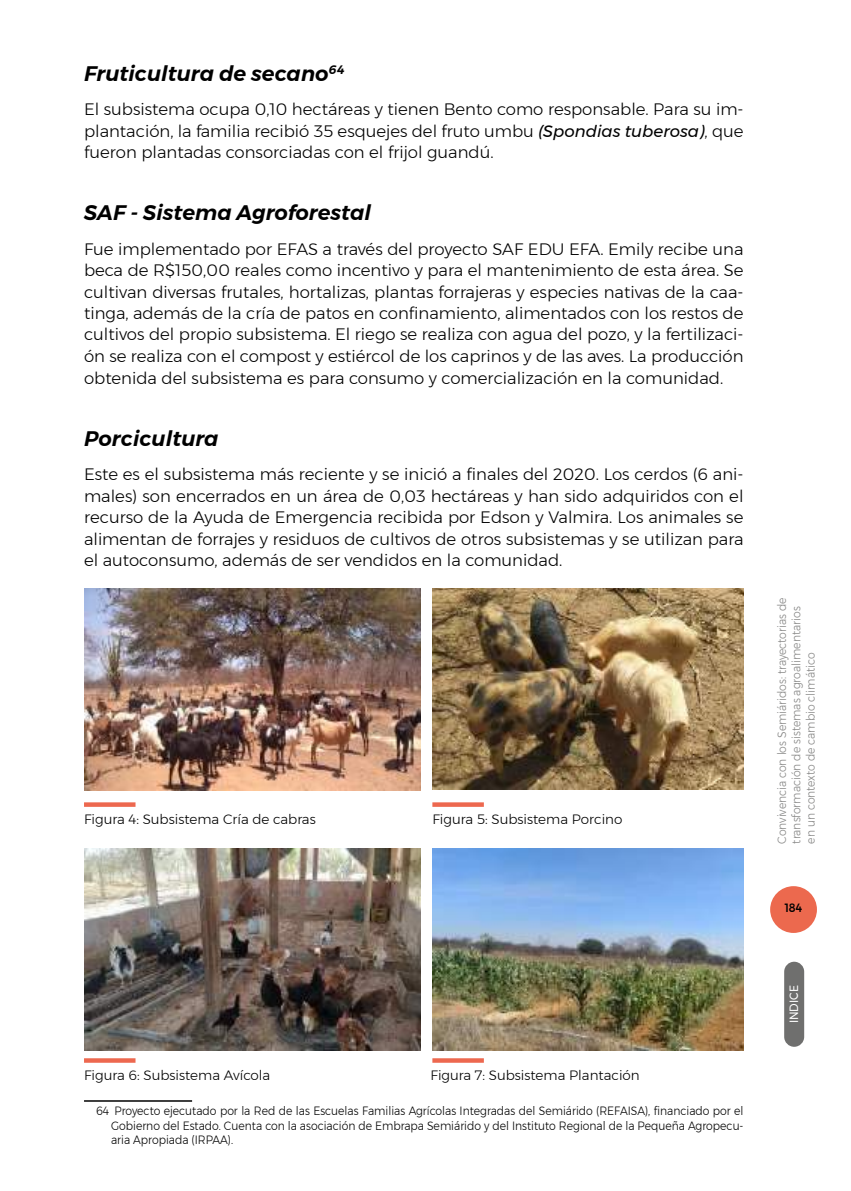
<style>
.page{position:relative;width:851px;height:1191px;background:#fff}
.page>*{position:absolute;margin:0;border:0;box-sizing:border-box;transform-origin:0 0}
.t1{font:italic 600 21px "Montserrat";color:#000}
.t2{font:300 16.5px/21.5px "Montserrat";color:#000;text-align:justify}
.t3{font:300 13.5px "Montserrat";color:#000}
.t4{font:300 12px/14.4px "Montserrat";color:#000;text-align:justify;scale:.9 1}
.t5{font:300 12px/14.4px "Montserrat";color:#878786;scale:.9 1}
.t6{font:12px "Montserrat";color:#fff;scale:.9 1}
.t7{font:500 12px "Montserrat";color:#000;scale:.9 1}
.s1{font-weight:400;font-style:italic}
</style>
<div class="page">
<div style="left:770px;top:886px;width:46px;height:47px;background:#ec694e;border-radius:50%"></div>
<div style="left:784px;top:961px;width:20px;height:85px;background:#6f6f6e;border-radius:10px"></div>
<hr style="left:84px;top:1100px;width:108px;height:1px;background:#000">
<img style="left:84px;top:588px;width:336px;height:202px">
<img style="left:432px;top:588px;width:311px;height:201px">
<div style="left:84px;top:802px;width:51px;height:5px;background:#ed684f"></div>
<div style="left:432px;top:802px;width:52px;height:5px;background:#ed684f"></div>
<img style="left:84px;top:849px;width:336px;height:201px">
<img style="left:432px;top:849px;width:311px;height:201px">
<svg style="left:84px;top:1058px;width:51px;height:4px"></svg>
<svg style="left:432px;top:1058px;width:52px;height:4px"></svg>
<p class="t1" style="left:84px;top:57px;width:262px">Fruticultura de secano<sup>64</sup></p>
<p class="t2" style="left:84px;top:98px;width:661px">El subsistema ocupa 0,10 hectáreas y tienen Bento como responsable. Para su im&shy;plantación, la familia recibió 35 esquejes del fruto umbu <span class="s1">(Spondias tuberosa)</span>, que fueron plantadas consorciadas con el frijol guandú.</p>
<p class="t1" style="left:84px;top:196px;width:288px">SAF - Sistema Agroforestal</p>
<p class="t2" style="left:84px;top:238px;width:661px">Fue implementado por EFAS a través del proyecto SAF EDU EFA. Emily recibe una beca de R$150,00 reales como incentivo y para el mantenimiento de esta área. Se cultivan diversas frutales, hortalizas, plantas forrajeras y especies nativas de la caa&shy;tinga, además de la cría de patos en confinamiento, alimentados con los restos de cultivos del propio subsistema. El riego se realiza con agua del pozo, y la fertilizaci&shy;ón se realiza con el compost y estiércol de los caprinos y de las aves. La producción obtenida del subsistema es para consumo y comercialización en la comunidad.</p>
<p class="t1" style="left:84px;top:422px;width:136px">Porcicultura</p>
<p class="t2" style="left:84px;top:463px;width:661px">Este es el subsistema más reciente y se inició a finales del 2020. Los cerdos (6 ani&shy;males) son encerrados en un área de 0,03 hectáreas y han sido adquiridos con el recurso de la Ayuda de Emergencia recibida por Edson y Valmira. Los animales se alimentan de forrajes y residuos de cultivos de otros subsistemas y se utilizan para el autoconsumo, además de ser vendidos en la comunidad.</p>
<p class="t3" style="left:84px;top:809px;width:233px">Figura 4: Subsistema Cría de cabras</p>
<p class="t3" style="left:432px;top:809px;width:191px">Figura 5: Subsistema Porcino</p>
<p class="t3" style="left:84px;top:1064px;width:188px">Figura 6: Subsistema Avícola</p>
<p class="t3" style="left:430px;top:1064px;width:211px">Figura 7: Subsistema Plantación</p>
<p class="t4" style="left:111px;top:1103px;width:704px;text-indent:-15px">64 Proyecto ejecutado por la Red de las Escuelas Familias Agrícolas Integradas del Semiárido (REFAISA), financiado por el Gobierno del Estado. Cuenta con la asociación de Embrapa Semiárido y del Instituto Regional de la Pequeña Agropecu&shy;aria Apropiada (IRPAA).</p>
<p class="t5" style="left:774px;top:843px;width:275px;rotate:-90deg">Convivencia con los Semiáridos: trayectorias de transformación de sistemas agroalimentarios en un contexto de cambio climático</p>
<p class="t7" style="left:784px;top:898px;width:21px">184</p>
<p class="t6" style="left:784px;top:1023px;width:44px;rotate:-90deg">INDICE</p>
</div>
